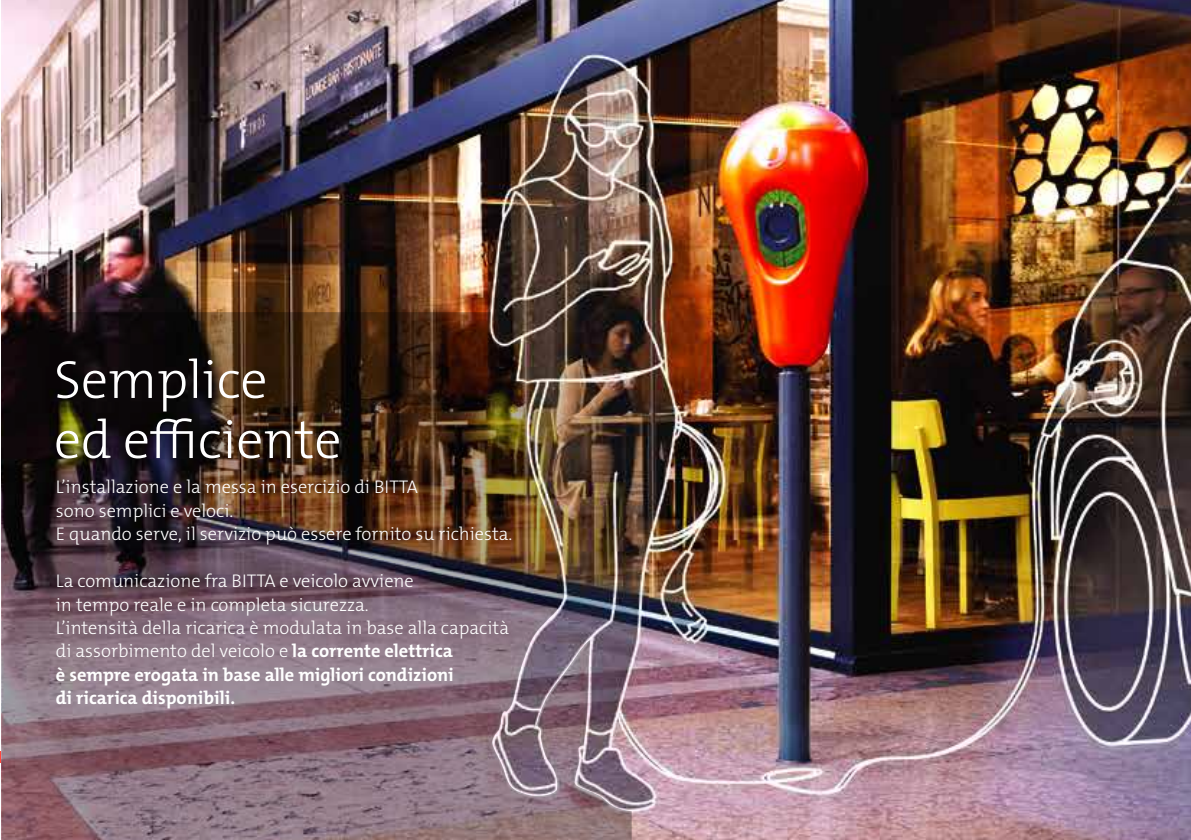
<style>
.page{position:relative;width:1191px;height:840px;background:#fff}
.page>*{position:absolute;margin:0;border:0;box-sizing:border-box;transform-origin:0 0}
.t1{font:300 54px/60px "The Mix B W3";letter-spacing:-.005em;color:#fff}
.t2{font:300 18.4px/23.4px "The Mix B W3";color:#fff}
.t3{font:700 18.4px/23.4px "The Mix B W7";color:#fff}
.s1{font-family:"The Mix B W7";font-weight:700}
</style>
<div class="page">
<img style="left:1px;top:0;width:1190px;height:839px">
<img style="left:1px;top:312px;width:630px;height:527px">
<h1 class="t1" style="left:54px;top:350px;width:289px">Semplice<br>ed efficiente</h1>
<p class="t2" style="left:56px;top:475px;width:458px">L’installazione e la messa in esercizio di BITTA<br>sono semplici e veloci.<br>E quando serve, il servizio può essere fornito su richiesta.</p>
<p class="t2" style="left:56px;top:569px;width:455px">La comunicazione fra BITTA e veicolo avviene<br>in tempo reale e in completa sicurezza.<br>L’intensità della ricarica è modulata in base alla capacità di assorbimento del veicolo e <span class="s1">la corrente elettrica</span></p>
<p class="t3" style="left:56px;top:662px;width:399px">è sempre erogata in base alle migliori condizioni di ricarica disponibili.</p>
</div>
